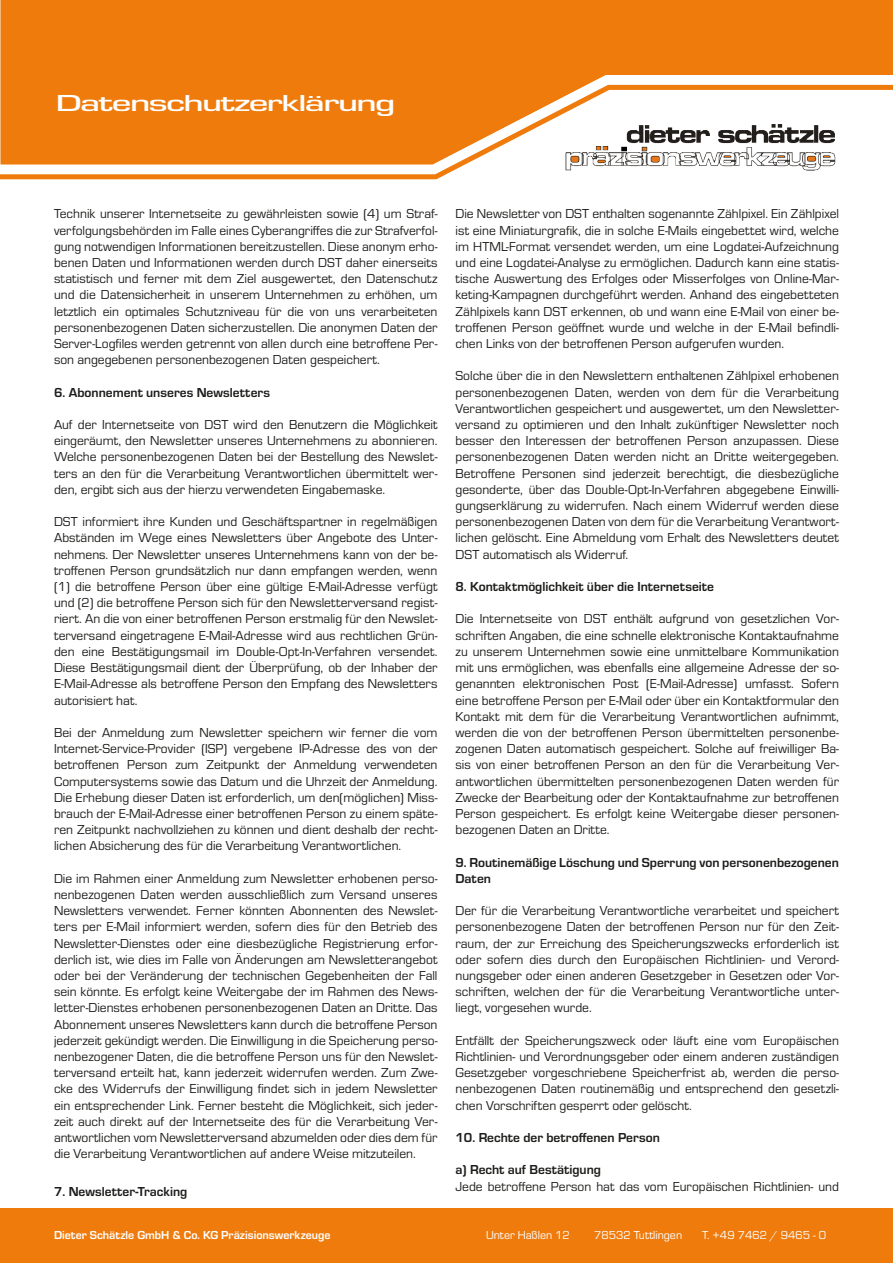
<style>
.page{position:relative;width:893px;height:1263px;background:#fff}
.page>*{position:absolute;margin:0;border:0;box-sizing:border-box;transform-origin:0 0}
.t1{font:500 24px "Eurostile";letter-spacing:-.04em;color:#fff;scale:1.62 1}
.t2{font:13.5px/16.2px "Eurostile";color:#1d1d1b;text-align:justify}
.t3{font:700 13.5px/16.2px "Eurostile";color:#1d1d1b}
.t4{font:12px "Eurostile";color:#fff}
.t5{font:700 12px "Eurostile";color:#fff}
</style>
<div class="page">
<div style="left:0;top:1209px;width:893px;height:54px;background:#ee7b0c"></div>
<svg style="left:0;top:172px;width:451px;height:8px"></svg>
<svg style="left:0;top:0;width:893px;height:172px"></svg>
<img style="left:557px;top:119px;width:282px;height:53px">
<p class="t1" style="left:56px;top:87px;width:211px">Datenschutzerklärung</p>
<p class="t2" style="left:54px;top:205px;width:385px">Technik unserer Internetseite zu gewährleisten sowie (4) um Straf&shy;verfolgungsbehörden im Falle eines Cyberangriffes die zur Strafverfol&shy;gung notwendigen Informationen bereitzustellen. Diese anonym erho&shy;benen Daten und Informationen werden durch DST daher einerseits statistisch und ferner mit dem Ziel ausgewertet, den Datenschutz und die Datensicherheit in unserem Unternehmen zu erhöhen, um letztlich ein optimales Schutzniveau für die von uns verarbeiteten personenbezogenen Daten sicherzustellen. Die anonymen Daten der Server-Logfiles werden getrennt von allen durch eine betroffene Per&shy;son angegebenen personenbezogenen Daten gespeichert.</p>
<p class="t3" style="left:54px;top:383px;width:218px">6. Abonnement unseres Newsletters</p>
<p class="t2" style="left:54px;top:416px;width:385px">Auf der Internetseite von DST wird den Benutzern die Möglichkeit eingeräumt, den Newsletter unseres Unternehmens zu abonnieren.<br>Welche personenbezogenen Daten bei der Bestellung des Newslet&shy;ters an den für die Verarbeitung Verantwortlichen übermittelt wer&shy;den, ergibt sich aus der hierzu verwendeten Eingabemaske.</p>
<p class="t2" style="left:54px;top:513px;width:385px">DST informiert ihre Kunden und Geschäftspartner in regelmäßigen Abständen im Wege eines Newsletters über Angebote des Unter&shy;nehmens. Der Newsletter unseres Unternehmens kann von der be&shy;troffenen Person grundsätzlich nur dann empfangen werden, wenn (1) die betroffene Person über eine gültige E-Mail-Adresse verfügt und (2) die betroffene Person sich für den Newsletterversand regist&shy;riert. An die von einer betroffenen Person erstmalig für den Newslet&shy;terversand eingetragene E-Mail-Adresse wird aus rechtlichen Grün&shy;den eine Bestätigungsmail im Double-Opt-In-Verfahren versendet.<br>Diese Bestätigungsmail dient der Überprüfung, ob der Inhaber der E-Mail-Adresse als betroffene Person den Empfang des Newsletters autorisiert hat.</p>
<p class="t2" style="left:54px;top:724px;width:385px">Bei der Anmeldung zum Newsletter speichern wir ferner die vom Internet-Service-Provider (ISP) vergebene IP-Adresse des von der betroffenen Person zum Zeitpunkt der Anmeldung verwendeten Computersystems sowie das Datum und die Uhrzeit der Anmeldung.<br>Die Erhebung dieser Daten ist erforderlich, um den(möglichen) Miss&shy;brauch der E-Mail-Adresse einer betroffenen Person zu einem späte&shy;ren Zeitpunkt nachvollziehen zu können und dient deshalb der recht&shy;lichen Absicherung des für die Verarbeitung Verantwortlichen.</p>
<p class="t2" style="left:54px;top:869px;width:385px">Die im Rahmen einer Anmeldung zum Newsletter erhobenen perso&shy;nenbezogenen Daten werden ausschließlich zum Versand unseres Newsletters verwendet. Ferner könnten Abonnenten des Newslet&shy;ters per E-Mail informiert werden, sofern dies für den Betrieb des Newsletter-Dienstes oder eine diesbezügliche Registrierung erfor&shy;derlich ist, wie dies im Falle von Änderungen am Newsletterangebot oder bei der Veränderung der technischen Gegebenheiten der Fall sein könnte. Es erfolgt keine Weitergabe der im Rahmen des News&shy;letter-Dienstes erhobenen personenbezogenen Daten an Dritte. Das Abonnement unseres Newsletters kann durch die betroffene Person jederzeit gekündigt werden. Die Einwilligung in die Speicherung perso&shy;nenbezogener Daten, die die betroffene Person uns für den Newslet&shy;terversand erteilt hat, kann jederzeit widerrufen werden. Zum Zwe&shy;cke des Widerrufs der Einwilligung findet sich in jedem Newsletter ein entsprechender Link. Ferner besteht die Möglichkeit, sich jeder&shy;zeit auch direkt auf der Internetseite des für die Verarbeitung Ver&shy;antwortlichen vom Newsletterversand abzumelden oder dies dem für die Verarbeitung Verantwortlichen auf andere Weise mitzuteilen.</p>
<p class="t3" style="left:54px;top:1182px;width:135px">7. Newsletter-Tracking</p>
<p class="t2" style="left:455px;top:205px;width:385px">Die Newsletter von DST enthalten sogenannte Zählpixel. Ein Zählpixel ist eine Miniaturgrafik, die in solche E-Mails eingebettet wird, welche im HTML-Format versendet werden, um eine Logdatei-Aufzeichnung und eine Logdatei-Analyse zu ermöglichen. Dadurch kann eine statis&shy;tische Auswertung des Erfolges oder Misserfolges von Online-Mar&shy;keting-Kampagnen durchgeführt werden. Anhand des eingebetteten Zählpixels kann DST erkennen, ob und wann eine E-Mail von einer be&shy;troffenen Person geöffnet wurde und welche in der E-Mail befindli&shy;chen Links von der betroffenen Person aufgerufen wurden.</p>
<p class="t2" style="left:455px;top:367px;width:385px">Solche über die in den Newslettern enthaltenen Zählpixel erhobenen personenbezogenen Daten, werden von dem für die Verarbeitung Verantwortlichen gespeichert und ausgewertet, um den Newsletter&shy;versand zu optimieren und den Inhalt zukünftiger Newsletter noch besser den Interessen der betroffenen Person anzupassen. Diese personenbezogenen Daten werden nicht an Dritte weitergegeben.<br>Betroffene Personen sind jederzeit berechtigt, die diesbezügliche gesonderte, über das Double-Opt-In-Verfahren abgegebene Einwilli&shy;gungserklärung zu widerrufen. Nach einem Widerruf werden diese personenbezogenen Daten von dem für die Verarbeitung Verantwort&shy;lichen gelöscht. Eine Abmeldung vom Erhalt des Newsletters deutet DST automatisch als Widerruf.</p>
<p class="t3" style="left:455px;top:578px;width:260px">8. Kontaktmöglichkeit über die Internetseite</p>
<p class="t2" style="left:455px;top:610px;width:385px">Die Internetseite von DST enthält aufgrund von gesetzlichen Vor&shy;schriften Angaben, die eine schnelle elektronische Kontaktaufnahme zu unserem Unternehmen sowie eine unmittelbare Kommunikation mit uns ermöglichen, was ebenfalls eine allgemeine Adresse der so&shy;genannten elektronischen Post (E-Mail-Adresse) umfasst. Sofern eine betroffene Person per E-Mail oder über ein Kontaktformular den Kontakt mit dem für die Verarbeitung Verantwortlichen aufnimmt, werden die von der betroffenen Person übermittelten personenbe&shy;zogenen Daten automatisch gespeichert. Solche auf freiwilliger Ba&shy;sis von einer betroffenen Person an den für die Verarbeitung Ver&shy;antwortlichen übermittelten personenbezogenen Daten werden für Zwecke der Bearbeitung oder der Kontaktaufnahme zur betroffenen Person gespeichert. Es erfolgt keine Weitergabe dieser personen&shy;bezogenen Daten an Dritte.</p>
<p class="t3" style="left:455px;top:853px;width:385px">9. Routinemäßige Löschung und Sperrung von personenbezogenen<br>Daten</p>
<p class="t2" style="left:455px;top:902px;width:385px">Der für die Verarbeitung Verantwortliche verarbeitet und speichert personenbezogene Daten der betroffenen Person nur für den Zeit&shy;raum, der zur Erreichung des Speicherungszwecks erforderlich ist oder sofern dies durch den Europäischen Richtlinien- und Verord&shy;nungsgeber oder einen anderen Gesetzgeber in Gesetzen oder Vor&shy;schriften, welchen der für die Verarbeitung Verantwortliche unter&shy;liegt, vorgesehen wurde.</p>
<p class="t2" style="left:455px;top:1031px;width:385px">Entfällt der Speicherungszweck oder läuft eine vom Europäischen Richtlinien- und Verordnungsgeber oder einem anderen zuständigen Gesetzgeber vorgeschriebene Speicherfrist ab, werden die perso&shy;nenbezogenen Daten routinemäßig und entsprechend den gesetzli&shy;chen Vorschriften gesperrt oder gelöscht.</p>
<p class="t3" style="left:455px;top:1128px;width:206px">10. Rechte der betroffenen Person</p>
<p class="t3" style="left:455px;top:1161px;width:147px">a) Recht auf Bestätigung</p>
<p class="t2" style="left:455px;top:1177px;width:385px">Jede betroffene Person hat das vom Europäischen Richtlinien- und</p>
<p class="t5" style="left:54px;top:1226px;width:278px">Dieter Schätzle GmbH &amp; Co. KG Präzisionswerkzeuge</p>
<p class="t4" style="left:486px;top:1226px;width:85px">Unter Haßlen 12</p>
<p class="t4" style="left:594px;top:1226px;width:90px">78532 Tuttlingen</p>
<p class="t4" style="left:702px;top:1226px;width:126px">T. +49 7462 / 9465 - 0</p>
</div>
